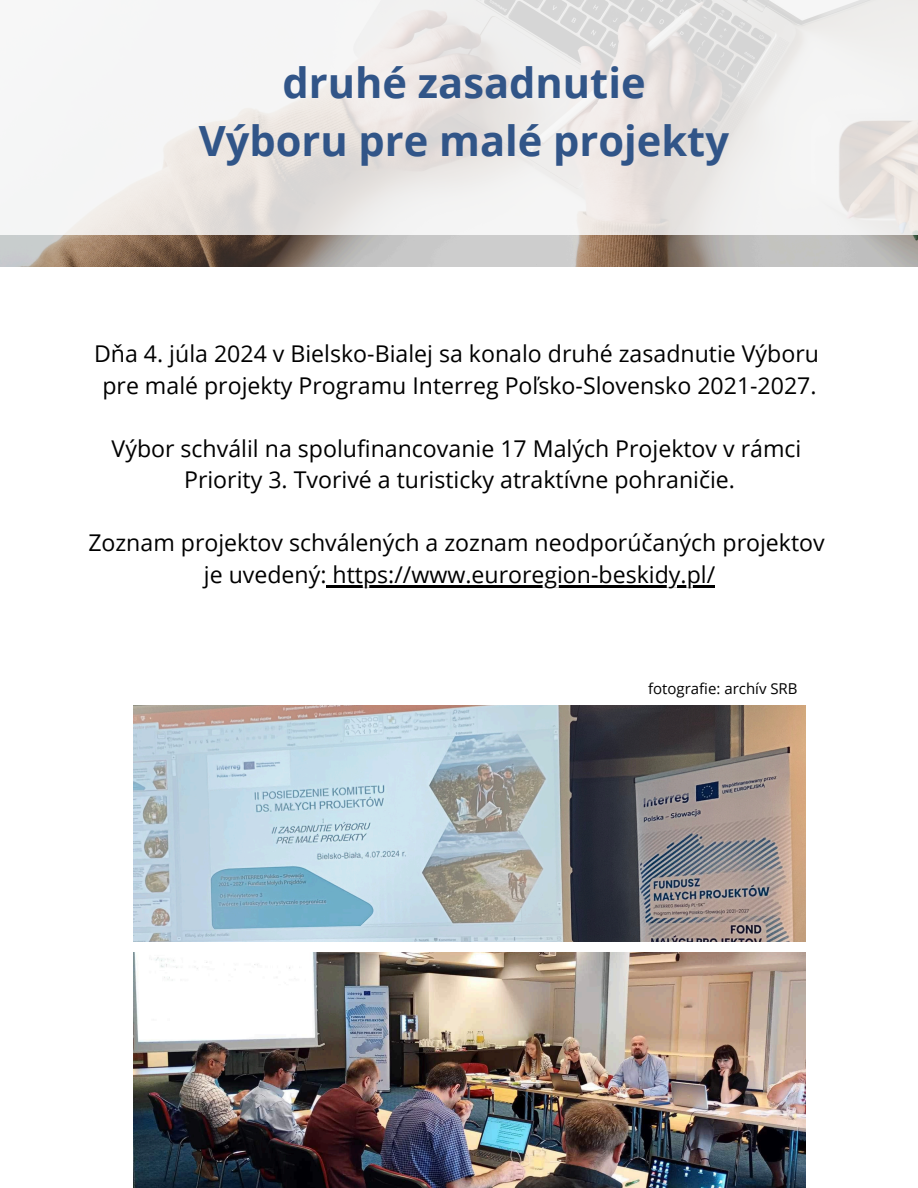
<style>
.page{position:relative;width:918px;height:1188px;background:#fff}
.page>*{position:absolute;margin:0;border:0;box-sizing:border-box;transform-origin:0 0}
.t1{font:700 41.7px/58.2px "Open Sans";color:#315588;text-align:center}
.t2{font:23.1px/31.5px "Open Sans";color:#000;text-align:center}
.t3{font:15px "Open Sans";color:#000}
</style>
<div class="page">
<hr style="left:327px;top:585px;width:388px;height:2px;background:#000">
<img style="left:0;top:234px;width:918px;height:32px">
<svg style="left:0;top:0;width:918px;height:234px"></svg>
<img style="left:133px;top:705px;width:673px;height:236px">
<img style="left:133px;top:953px;width:673px;height:235px">
<p class="t1" style="left:199px;top:53px;width:532px">druhé zasadnutie<br>Výboru pre malé projekty</p>
<p class="t2" style="left:94px;top:337px;width:727px">Dňa 4. júla 2024 v Bielsko-Bialej sa konalo druhé zasadnutie Výboru pre malé projekty Programu Interreg Poľsko-Slovensko 2021-2027.</p>
<h1 class="t2" style="left:112px;top:432px;width:691px">Výbor schválil na spolufinancovanie 17 Malých Projektov v rámci<br>Priority 3. Tvorivé a turisticky atraktívne pohraničie.</h1>
<h2 class="t2" style="left:88px;top:526px;width:738px">Zoznam projektov schválených a zoznam neodporúčaných projektov je uvedený: https://www.euroregion-beskidy.pl/</h2>
<p class="t3" style="left:648px;top:678px;width:151px">fotografie: archív SRB</p>
</div>
